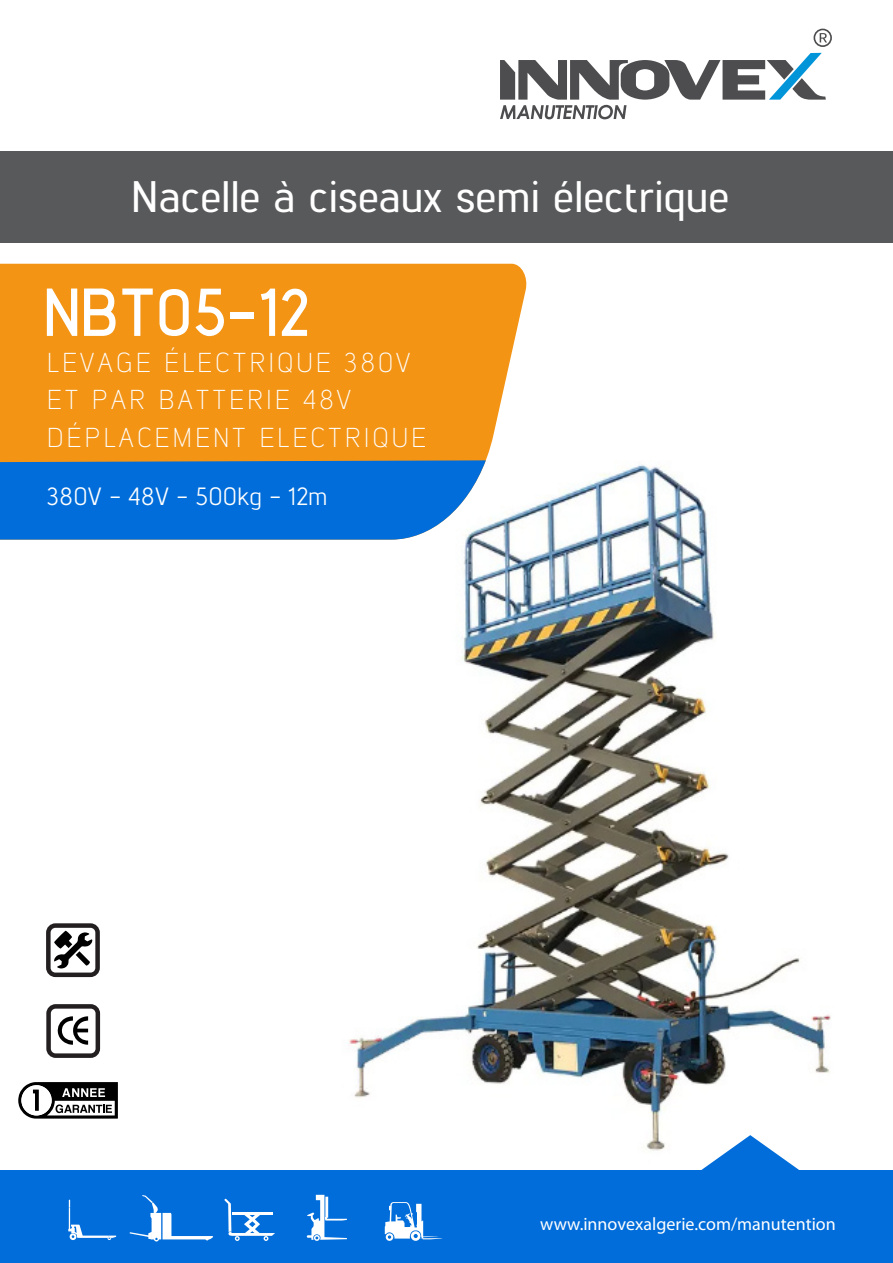
<style>
.page{position:relative;width:893px;height:1263px;background:#fff}
.page>*{position:absolute;margin:0;border:0;box-sizing:border-box;transform-origin:0 0}
.t1{font:700 67.65px "Lintel";color:#fff}
.t2{font:500 44.1px "Lintel";color:#fff}
.t3{font:300 27.3px/37.5px "Lintel";letter-spacing:.08em;color:#fff}
.t4{font:24.9px "Lintel";color:#fff}
.t5{font:18px "Myriad Pro";color:#fff}
</style>
<div class="page">
<img style="left:318px;top:464px;width:575px;height:707px">
<div style="left:0;top:1171px;width:893px;height:92px;background:#006dda"></div>
<svg style="left:306px;top:1195px;width:41px;height:46px"></svg>
<svg style="left:224px;top:1198px;width:51px;height:43px"></svg>
<div style="left:386px;top:1233px;width:7px;height:8px;background:#fff;border-radius:50%"></div>
<svg style="left:385px;top:1202px;width:57px;height:37px"></svg>
<svg style="left:68px;top:1199px;width:48px;height:41px"></svg>
<svg style="left:129px;top:1195px;width:84px;height:46px"></svg>
<svg style="left:813px;top:29px;width:19px;height:18px"></svg>
<svg style="left:500px;top:53px;width:326px;height:66px"></svg>
<svg style="left:18px;top:1082px;width:100px;height:37px"></svg>
<svg style="left:46px;top:1004px;width:54px;height:54px"></svg>
<svg style="left:46px;top:923px;width:54px;height:54px"></svg>
<div style="left:0;top:151px;width:893px;height:92px;background:#58595b"></div>
<svg style="left:672px;top:1135px;width:156px;height:36px"></svg>
<div style="left:0;top:264px;width:529px;height:276px;background:#f39415"></div>
<svg style="left:0;top:460px;width:486px;height:80px;background:#1074d7"></svg>
<h2 class="t2" style="left:131px;top:166px;width:600px">Nacelle à ciseaux semi électrique</h2>
<h1 class="t1" style="left:43px;top:268px;width:268px">NBT05-12</h1>
<p class="t3" style="left:46px;top:342px;width:382px">LEVAGE ÉLECTRIQUE 380V<br>ET PAR BATTERIE 48V<br>DÉPLACEMENT ELECTRIQUE</p>
<p class="t4" style="left:46px;top:480px;width:283px">380V - 48V - 500kg - 12m</p>
<p class="t5" style="left:540px;top:1213px;width:297px">www.innovexalgerie.com/manutention</p>
</div>
